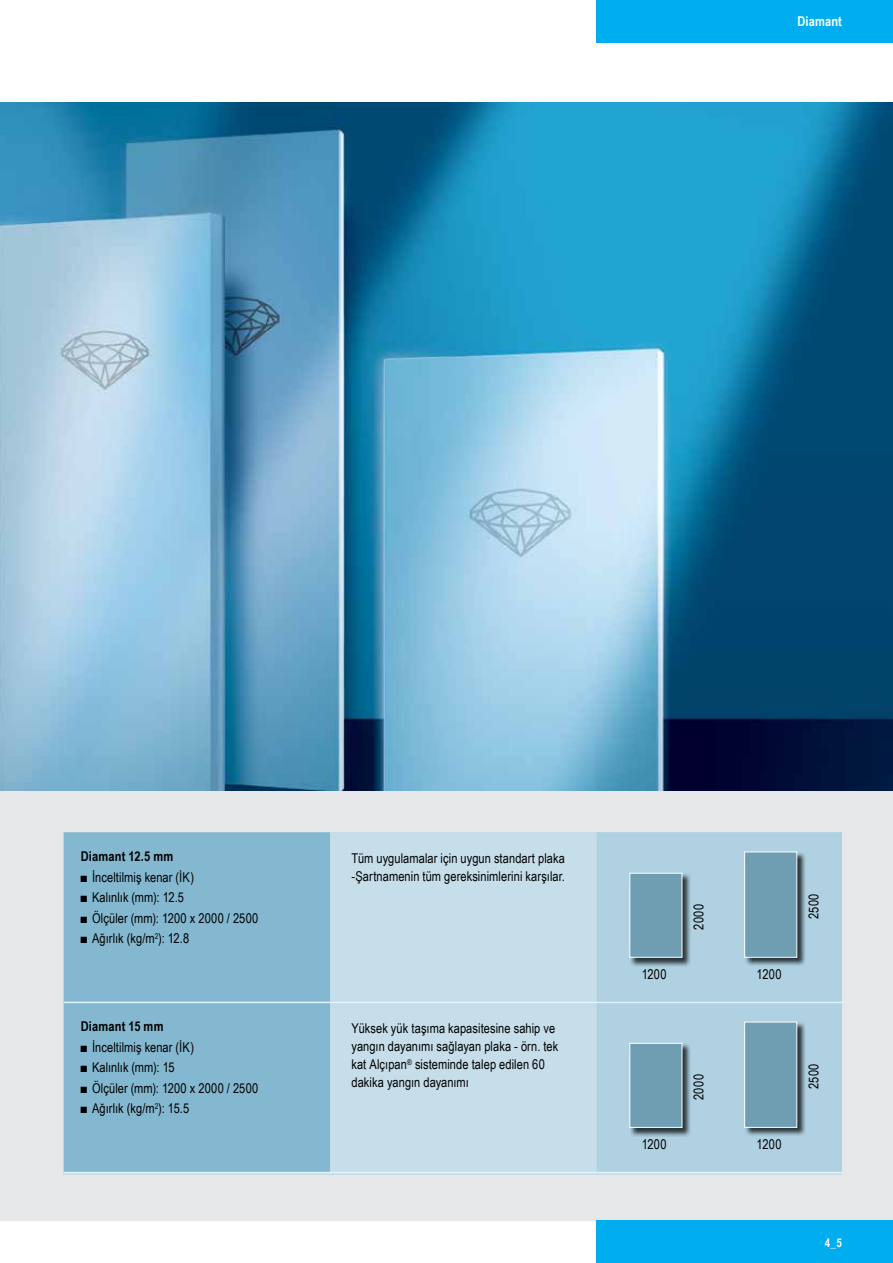
<style>
.page{position:relative;width:893px;height:1263px;background:#fff}
.page>*{position:absolute;margin:0;border:0;box-sizing:border-box;transform-origin:0 0}
.t1{font:13.5px/18px "Arial Narrow";letter-spacing:.005em;color:#000}
.t2{font:700 13.5px "Arial Narrow";letter-spacing:.015em;color:#000}
.t3{font:700 13.5px "Arial Narrow";letter-spacing:.01em;color:#fff}
.t4{font:700 12px "Arial Narrow";color:#fff}
</style>
<div class="page">
<div style="left:0;top:791px;width:893px;height:429px;background:#e6e7e8"></div>
<img style="left:0;top:102px;width:893px;height:689px">
<div style="left:597px;top:1220px;width:296px;height:43px;background:#00aeef"></div>
<div style="left:597px;top:0;width:296px;height:43px;background:#00aeef"></div>
<div style="left:64px;top:832px;width:266px;height:340px;background:#83b8d0"></div>
<div style="left:330px;top:832px;width:267px;height:340px;background:#c6deea"></div>
<div style="left:597px;top:832px;width:245px;height:340px;background:#afd1e1"></div>
<hr style="left:64px;top:1002px;width:266px;height:1px;background:#e1f4fd">
<hr style="left:330px;top:1002px;width:267px;height:1px;background:#e1f4fd">
<hr style="left:597px;top:1002px;width:245px;height:1px;background:#e1f4fd">
<hr style="left:64px;top:1172px;width:266px;height:1px;background:#e1f4fd">
<hr style="left:330px;top:1172px;width:267px;height:1px;background:#e1f4fd">
<hr style="left:597px;top:1172px;width:245px;height:1px;background:#e1f4fd">
<div style="left:629px;top:872px;width:62px;height:95px;background:#000;opacity:.75"></div>
<div style="left:629px;top:873px;width:53px;height:85px;background:#6f9db2;border:1px solid #fff"></div>
<div style="left:744px;top:851px;width:62px;height:115px;background:#000;opacity:.75"></div>
<div style="left:744px;top:851px;width:53px;height:107px;background:#6f9db2;border:1px solid #fff"></div>
<div style="left:744px;top:1021px;width:62px;height:116px;background:#000;opacity:.75"></div>
<div style="left:744px;top:1021px;width:53px;height:107px;background:#6f9db2;border:1px solid #fff"></div>
<div style="left:629px;top:1042px;width:62px;height:95px;background:#000;opacity:.75"></div>
<div style="left:629px;top:1043px;width:53px;height:85px;background:#6f9db2;border:1px solid #fff"></div>
<p class="t3" style="left:799px;top:11px;width:44px">Chapter</p>
<p class="t3" style="left:797px;top:11px;width:46px">Diamant</p>
<p class="t2" style="left:81px;top:846px;width:94px">Diamant 12.5 mm</p>
<p class="t1" style="left:81px;top:867px;width:115px">■ İnceltilmiş kenar (İK)</p>
<p class="t1" style="left:81px;top:888px;width:105px">■ Kalınlık (mm): 12.5</p>
<p class="t1" style="left:81px;top:908px;width:179px">■ Ölçüler (mm): 1200 x 2000 / 2500</p>
<p class="t1" style="left:81px;top:929px;width:110px">■ Ağırlık (kg/m<sup>2</sup>): 12.8</p>
<p class="t2" style="left:81px;top:1016px;width:84px">Diamant 15 mm</p>
<p class="t1" style="left:81px;top:1037px;width:115px">■ İnceltilmiş kenar (İK)</p>
<p class="t1" style="left:81px;top:1058px;width:95px">■ Kalınlık (mm): 15</p>
<p class="t1" style="left:81px;top:1078px;width:179px">■ Ölçüler (mm): 1200 x 2000 / 2500</p>
<p class="t1" style="left:81px;top:1099px;width:110px">■ Ağırlık (kg/m<sup>2</sup>): 15.5</p>
<p class="t1" style="left:352px;top:849px;width:215px">Tüm uygulamalar için uygun standart plaka -Şartnamenin tüm gereksinimlerini karşılar.</p>
<p class="t1" style="left:352px;top:1019px;width:208px">Yüksek yük taşıma kapasitesine sahip ve yangın dayanımı sağlayan plaka - örn. tek kat Alçıpan<sup>®</sup> sisteminde talep edilen 60 dakika yangın dayanımı</p>
<p class="t1" style="left:689px;top:930px;width:27px;rotate:-90deg">2000</p>
<p class="t1" style="left:642px;top:965px;width:27px">1200</p>
<p class="t1" style="left:756px;top:965px;width:27px">1200</p>
<p class="t1" style="left:804px;top:919px;width:27px;rotate:-90deg">2500</p>
<p class="t1" style="left:689px;top:1100px;width:27px;rotate:-90deg">2000</p>
<p class="t1" style="left:642px;top:1135px;width:27px">1200</p>
<p class="t1" style="left:756px;top:1135px;width:27px">1200</p>
<p class="t1" style="left:804px;top:1089px;width:27px;rotate:-90deg">2500</p>
<p class="t4" style="left:825px;top:1234px;width:19px">4_5</p>
</div>
